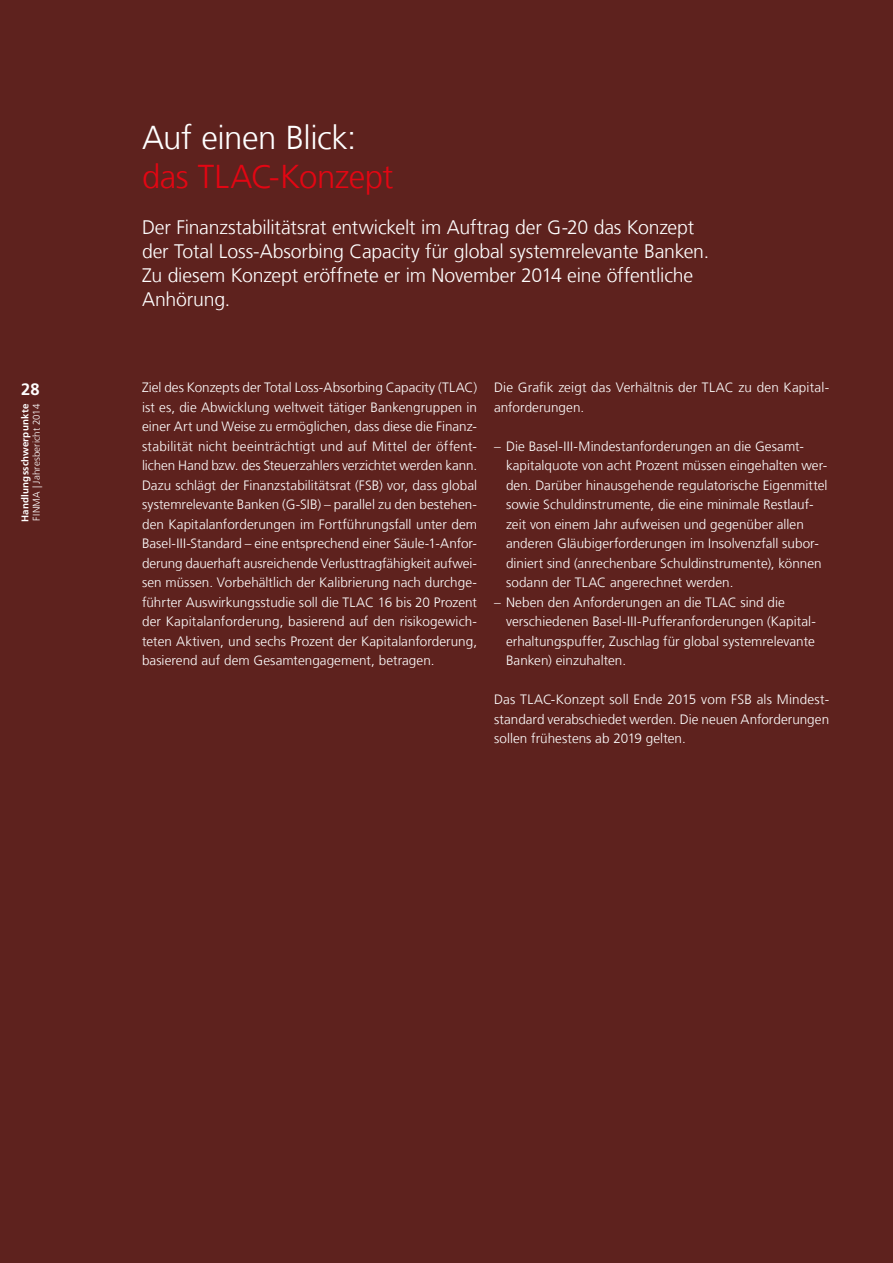
<style>
.page{position:relative;width:893px;height:1263px;background:#5e221e}
.page>*{position:absolute;margin:0;border:0;box-sizing:border-box;transform-origin:0 0}
.t1{font:300 33px "Frutiger LT Com";letter-spacing:-.015em;color:#e30613}
.t2{font:300 33px "Frutiger LT Com";letter-spacing:-.015em;color:#fff}
.t3{font:300 19.5px/24px "Frutiger LT Com";letter-spacing:-.01em;color:#fff}
.t4{font:700 16.5px "Frutiger LT Com";color:#fff}
.t5{font:300 13.5px/19.5px "Frutiger LT Com";letter-spacing:.005em;color:#fff}
.t6{font:300 9.75px "Frutiger LT Com";letter-spacing:.015em;color:#fff}
.t7{font:700 9.75px "Frutiger LT Com";letter-spacing:.02em;color:#fff}
</style>
<div class="page">
<p class="t4" style="left:21px;top:380px;width:20px">28</p>
<p class="t7" style="left:19px;top:522px;width:119px;rotate:-90deg">Handlungsschwerpunkte</p>
<p class="t6" style="left:31px;top:520px;width:118px;rotate:-90deg">FINMA | Jahresbericht 2014</p>
<h1 class="t2" style="left:142px;top:118px;width:216px">Auf einen Blick:</h1>
<h1 class="t1" style="left:142px;top:157px;width:253px">das TLAC-Konzept</h1>
<h2 class="t3" style="left:142px;top:215px;width:569px">Der Finanzstabilitätsrat entwickelt im Auftrag der G-20 das Konzept der Total Loss-Absorbing Capacity für global systemrelevante Banken.<br>Zu diesem Konzept eröffnete er im November 2014 eine öffentliche Anhörung.</h2>
<p class="t5" style="left:142px;top:378px;width:337px;text-align:justify">Ziel des Konzepts der Total Loss-Absorbing Capacity (TLAC) ist es, die Abwicklung weltweit tätiger Bankengruppen in einer Art und Weise zu ermöglichen, dass diese die Finanz&shy;stabilität nicht beeinträchtigt und auf Mittel der öffent&shy;lichen Hand bzw. des Steuerzahlers verzichtet werden kann.<br>Dazu schlägt der Finanzstabilitätsrat (FSB) vor, dass global systemrelevante Banken (G-SIB) – parallel zu den bestehen&shy;den Kapitalanforderungen im Fortführungsfall unter dem Basel-III-Standard – eine entsprechend einer Säule-1-Anfor&shy;derung dauerhaft ausreichende Verlusttragfähigkeit aufwei&shy;sen müssen. Vorbehältlich der Kalibrierung nach durchge&shy;führter Auswirkungsstudie soll die TLAC 16 bis 20 Prozent der Kapitalanforderung, basierend auf den risikogewich&shy;teten Aktiven, und sechs Prozent der Kapitalanforderung, basierend auf dem Gesamtengagement, betragen.</p>
<p class="t5" style="left:494px;top:378px;width:335px">Die Grafik zeigt das Verhältnis der TLAC zu den Kapital&shy;anforderungen.</p>
<p class="t5" style="left:506px;top:437px;width:323px;text-indent:-12px">– Die Basel-III-Mindestanforderungen an die Gesamt&shy;kapitalquote von acht Prozent müssen eingehalten wer&shy;den. Darüber hinausgehende regulatorische Eigenmittel sowie Schuldinstrumente, die eine minimale Restlauf&shy;zeit von einem Jahr aufweisen und gegenüber allen anderen Gläubigerforderungen im Insolvenzfall subor&shy;diniert sind (anrechenbare Schuldinstrumente), können sodann der TLAC angerechnet werden.</p>
<p class="t5" style="left:506px;top:592px;width:310px;text-indent:-12px">– Neben den Anforderungen an die TLAC sind die verschiedenen Basel-III-Pufferanforderungen (Kapital&shy;erhaltungspuffer, Zuschlag für global systemrelevante Banken) einzuhalten.</p>
<p class="t5" style="left:494px;top:690px;width:337px;text-align:justify">Das TLAC-Konzept soll Ende 2015 vom FSB als Mindest&shy;standard verabschiedet werden. Die neuen Anforderungen sollen frühestens ab 2019 gelten.</p>
</div>
